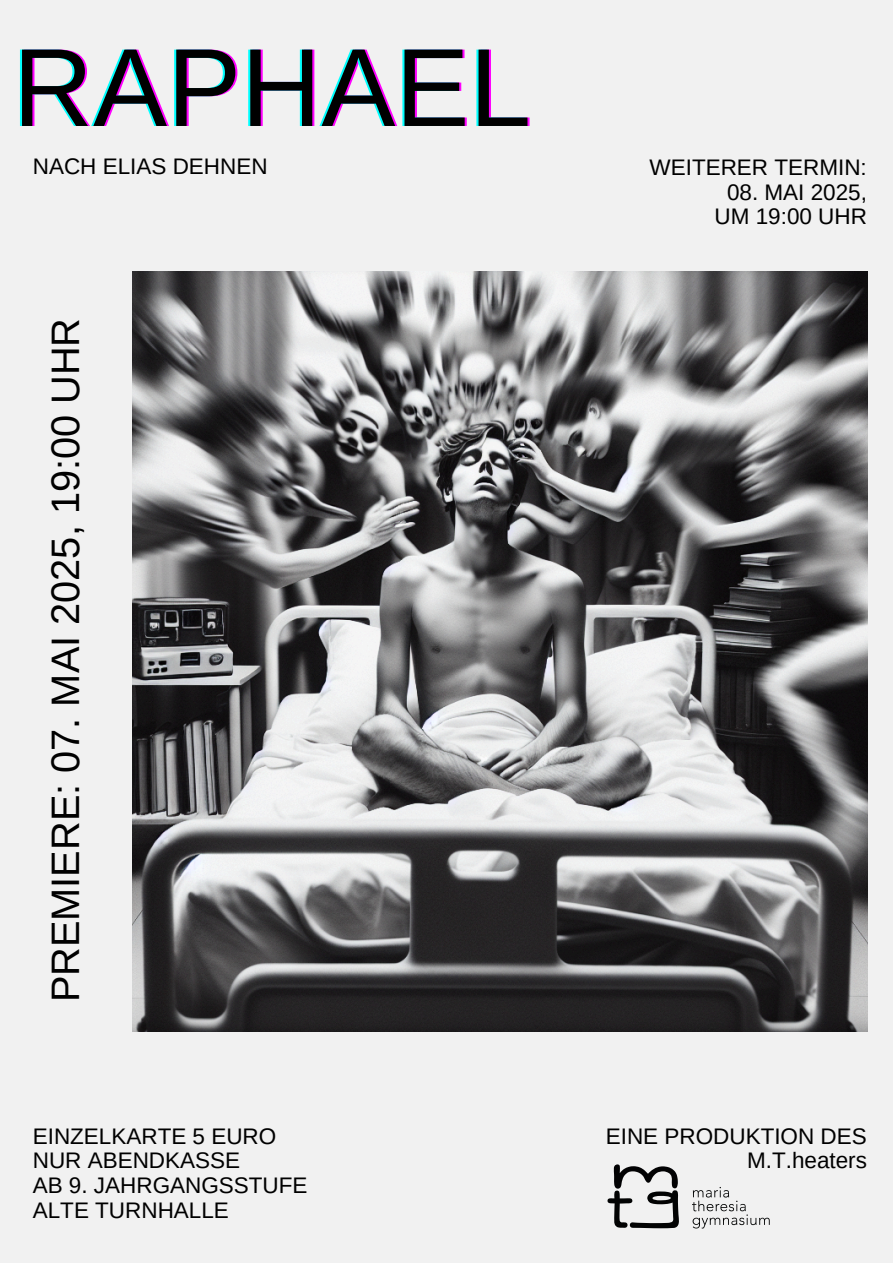
<style>
.page{position:relative;width:893px;height:1263px;background:#fff}
.page>*{position:absolute;margin:0;border:0;box-sizing:border-box;transform-origin:0 0}
.t1{font:111px "Arimo";color:#0ff}
.t2{font:39.75px "Arimo";color:#000}
.t3{font:22.5px "Arimo";color:#000}
</style>
<div class="page">
<div style="left:0;top:0;width:892px;height:1262px;background:#f1f1f1"></div>
<svg style="left:692px;top:1187px;width:77px;height:41px"></svg>
<svg style="left:607px;top:1164px;width:72px;height:64px"></svg>
<img style="left:133px;top:272px;width:734px;height:760px">
<h1 class="t1" style="left:11px;top:26px;width:520px">RAPHAEL</h1>
<p class="t3" style="left:33px;top:154px;width:236px">NACH ELIAS DEHNEN</p>
<p class="t2" style="left:43px;top:1002px;width:686px;rotate:-90deg">PREMIERE: 07. MAI 2025, 19:00 UHR</p>
<p class="t3" style="left:33px;top:1123px;width:245px">EINZELKARTE 5 EURO</p>
<p class="t3" style="left:33px;top:1148px;width:209px">NUR ABENDKASSE</p>
<p class="t3" style="left:33px;top:1173px;width:276px">AB 9. JAHRGANGSSTUFE</p>
<h2 class="t3" style="left:33px;top:1197px;width:198px">ALTE TURNHALLE</h2>
<p class="t3" style="left:649px;top:155px;width:219px">WEITERER TERMIN:</p>
<p class="t3" style="left:727px;top:179px;width:141px">08. MAI 2025,</p>
<p class="t3" style="left:714px;top:204px;width:154px">UM 19:00 UHR</p>
<p class="t3" style="left:606px;top:1123px;width:262px">EINE PRODUKTION DES</p>
<p class="t3" style="left:747px;top:1148px;width:121px">M.T.heaters</p>
</div>
